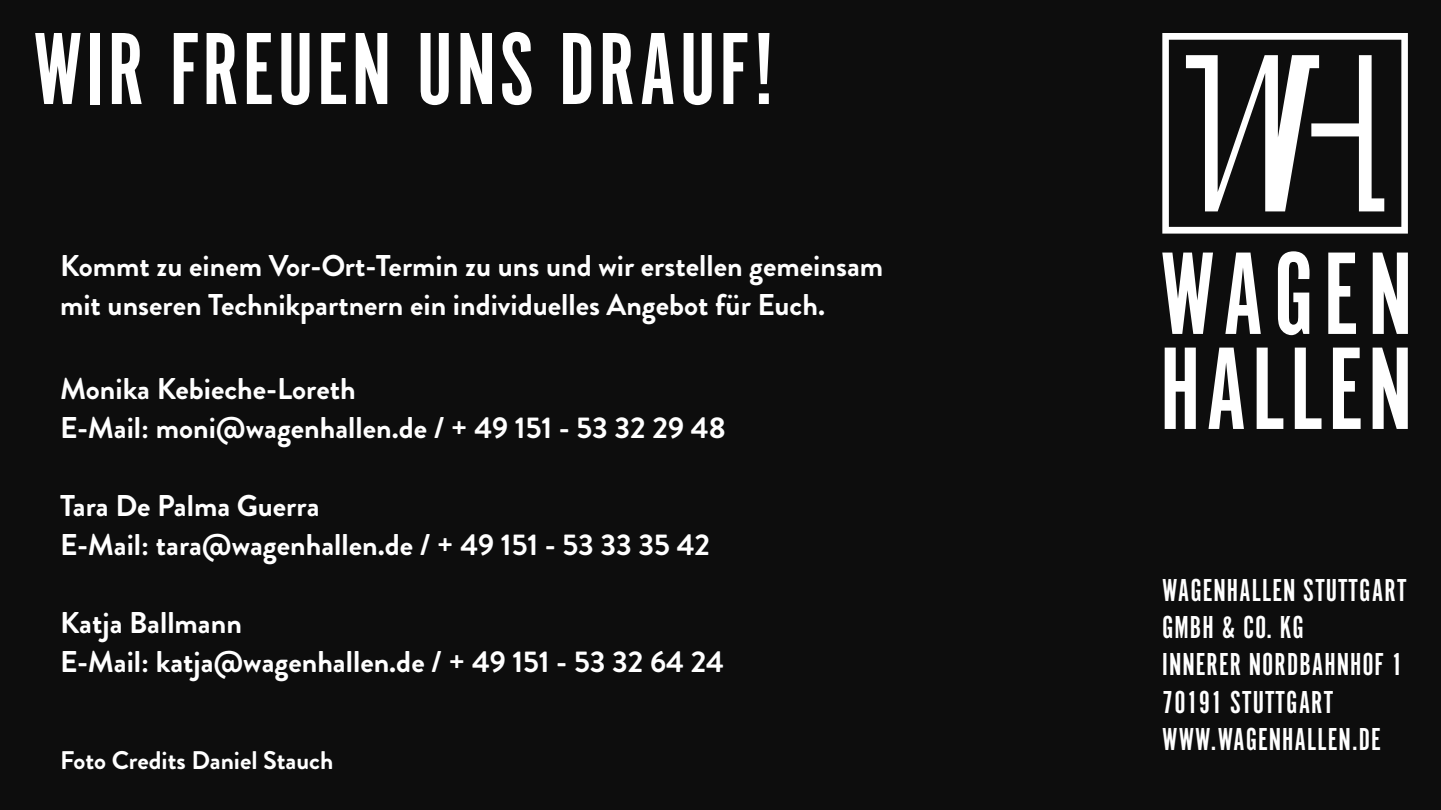
<style>
.page{position:relative;width:1441px;height:810px;background:#fff}
.page>*{position:absolute;margin:0;border:0;box-sizing:border-box;transform-origin:0 0}
.t1{font:106.5px "Alternate Gothic Pro No 1";letter-spacing:.03em;color:#fff}
.t2{font:33px/37.5px "Alternate Gothic Pro No 1";letter-spacing:.03em;color:#fff}
.t3{font:700 30px/39px "Brandon Grotesque";color:#fff}
.t4{font:700 25.5px "Brandon Grotesque";color:#fff}
</style>
<div class="page">
<div style="left:0;top:0;width:1440px;height:810px;background:#0d0d0d"></div>
<svg style="left:1162px;top:253px;width:50px;height:81px"></svg>
<svg style="left:1225px;top:253px;width:35px;height:81px"></svg>
<svg style="left:1277px;top:251px;width:32px;height:84px"></svg>
<svg style="left:1328px;top:253px;width:27px;height:81px"></svg>
<svg style="left:1372px;top:253px;width:35px;height:81px"></svg>
<svg style="left:1164px;top:348px;width:31px;height:81px"></svg>
<svg style="left:1208px;top:348px;width:35px;height:81px"></svg>
<svg style="left:1256px;top:348px;width:27px;height:81px"></svg>
<svg style="left:1294px;top:348px;width:27px;height:81px"></svg>
<svg style="left:1332px;top:348px;width:28px;height:81px"></svg>
<svg style="left:1372px;top:348px;width:35px;height:81px"></svg>
<svg style="left:1162px;top:33px;width:245px;height:201px"></svg>
<h1 class="t1" style="left:168px;top:17px;width:552px">SIND FÜR EUCH DA</h1>
<h1 class="t1" style="left:33px;top:15px;width:744px">WIR FREUEN UNS DRAUF!</h1>
<p class="t3" style="left:60px;top:246px;width:824px">Kommt zu einem Vor-Ort-Termin zu uns und wir erstellen gemeinsam mit unseren Technikpartnern ein individuelles Angebot für Euch.</p>
<p class="t3" style="left:60px;top:369px;width:667px">Monika Kebieche-Loreth<br>E-Mail: moni@wagenhallen.de / + 49 151 - 53 32 29 48</p>
<p class="t3" style="left:60px;top:486px;width:651px">Tara De Palma Guerra<br>E-Mail: tara@wagenhallen.de / + 49 151 - 53 33 35 42</p>
<p class="t3" style="left:60px;top:603px;width:665px">Katja Ballmann<br>E-Mail: katja@wagenhallen.de / + 49 151 - 53 32 64 24</p>
<p class="t4" style="left:60px;top:743px;width:275px">Foto Credits Daniel Stauch</p>
<p class="t2" style="left:1162px;top:571px;width:245px">WAGENHALLEN STUTTGART<br>GMBH &amp; CO. KG<br>INNERER NORDBAHNHOF 1<br>70191 STUTTGART<br>WWW.WAGENHALLEN.DE</p>
</div>
